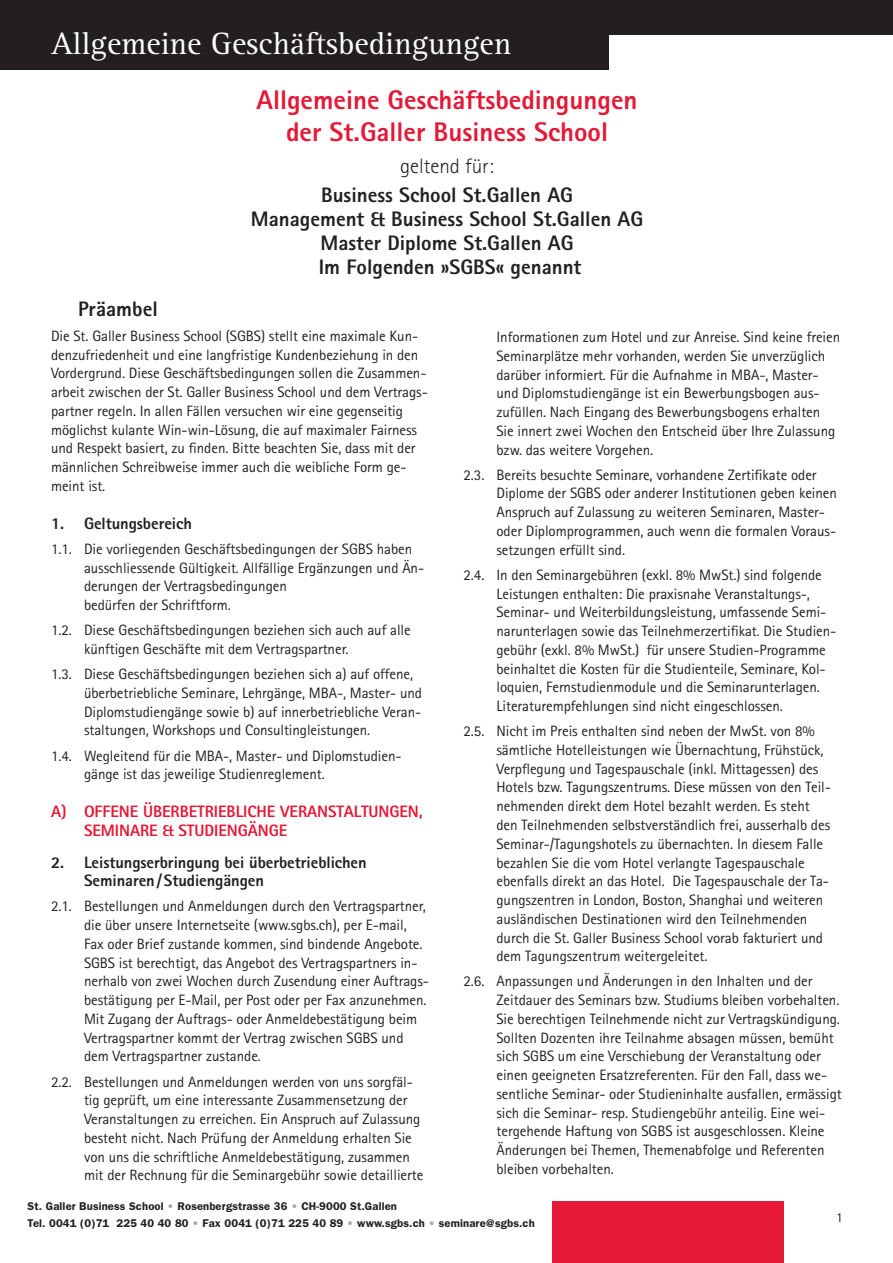
<style>
.page{position:relative;width:893px;height:1263px;background:#fff}
.page>*{position:absolute;margin:0;border:0;box-sizing:border-box;transform-origin:0 0}
.t1{font:31.8px "Rotis Serif";color:#fff}
.t2{font:800 27px/31.5px "Rotis Sans Serif";color:#e51836;text-align:center}
.t3{font:800 21px/24px "Rotis Sans Serif";color:#231f20;text-align:center}
.t4{font:300 21px "Rotis Sans Serif";color:#231f20}
.t5{font:800 16.5px/18.8px "Rotis Sans Serif";letter-spacing:-.005em;color:#231f20}
.t6{font:800 16.5px/18.8px "Rotis Sans Serif";letter-spacing:-.005em;color:#e51836}
.t7{font:15px/18.8px "Rotis Sans Serif";letter-spacing:-.005em;color:#231f20}
.t8{font:13.5px "Rotis Sans Serif";color:#231f20}
.t9{font:600 11.25px/16.5px "Franklin Gothic";letter-spacing:.01em;color:#231f20}
.s1{color:#a8a9ad}
</style>
<div class="page">
<div style="left:552px;top:1201px;width:231px;height:62px;background:#e51836"></div>
<div style="left:0;top:23px;width:608px;height:47px;background:#231f20"></div>
<div style="left:0;top:0;width:893px;height:35px;background:#231f20"></div>
<h1 class="t1" style="left:51px;top:25px;width:462px">Allgemeine Geschäftsbedingungen</h1>
<h2 class="t2" style="left:257px;top:84px;width:382px">Allgemeine Geschäftsbedingungen der St.Galler Business School</h2>
<h3 class="t4" style="left:400px;top:154px;width:95px">geltend für:</h3>
<h3 class="t3" style="left:251px;top:182px;width:394px">Business School St.Gallen AG<br>Management &amp; Business School St.Gallen AG<br>Master Diplome St.Gallen AG<br>Im Folgenden »SGBS« genannt</h3>
<h3 class="t3" style="left:78px;top:296px;width:81px">Präambel</h3>
<p class="t7" style="left:51px;top:326px;width:378px">Die St. Galler Business School (SGBS) stellt eine maximale Kun&shy;denzufriedenheit und eine langfristige Kundenbeziehung in den Vordergrund. Diese Geschäftsbedingungen sollen die Zusammen&shy;arbeit zwischen der St. Galler Business School und dem Vertrags&shy;partner regeln. In allen Fällen versuchen wir eine gegenseitig möglichst kulante Win-win-Lösung, die auf maximaler Fairness und Respekt basiert, zu finden. Bitte beachten Sie, dass mit der männlichen Schreibweise immer auch die weibliche Form ge&shy;meint ist.</p>
<p class="t5" style="left:51px;top:514px;width:142px">1. Geltungsbereich</p>
<p class="t7" style="left:84px;top:539px;width:342px;text-indent:-33px">1.1. Die vorliegenden Geschäftsbedingungen der SGBS haben ausschliessende Gültigkeit. Allfällige Ergänzungen und Än&shy;derungen der Vertragsbedingungen<br>bedürfen der Schriftform.</p>
<p class="t7" style="left:84px;top:621px;width:328px;text-indent:-33px">1.2. Diese Geschäftsbedingungen beziehen sich auch auf alle künftigen Geschäfte mit dem Vertragspartner.</p>
<p class="t7" style="left:84px;top:665px;width:340px;text-indent:-33px">1.3. Diese Geschäftsbedingungen beziehen sich a) auf offene, überbetriebliche Seminare, Lehrgänge, MBA-, Master- und Diplomstudiengänge sowie b) auf innerbetriebliche Veran&shy;staltungen, Workshops und Consultingleistungen.</p>
<p class="t7" style="left:84px;top:746px;width:319px;text-indent:-33px">1.4. Wegleitend für die MBA-, Master- und Diplomstudien&shy;gänge ist das jeweilige Studienreglement.</p>
<p class="t6" style="left:84px;top:802px;width:340px;text-indent:-33px">A) OFFENE ÜBERBETRIEBLICHE VERANSTALTUNGEN,<br>SEMINARE &amp; STUDIENGÄNGE</p>
<p class="t5" style="left:84px;top:852px;width:284px;text-indent:-33px">2. Leistungserbringung bei überbetrieblichen<br>Seminaren/Studiengängen</p>
<p class="t7" style="left:84px;top:897px;width:346px;text-indent:-33px">2.1. Bestellungen und Anmeldungen durch den Vertragspartner, die über unsere Internetseite (www.sgbs.ch), per E-mail, Fax oder Brief zustande kommen, sind bindende Angebote.<br>SGBS ist berechtigt, das Angebot des Vertragspartners in&shy;nerhalb von zwei Wochen durch Zusendung einer Auftrags&shy;bestätigung per E-Mail, per Post oder per Fax anzunehmen.<br>Mit Zugang der Auftrags- oder Anmeldebestätigung beim Vertragspartner kommt der Vertrag zwischen SGBS und dem Vertragspartner zustande.</p>
<p class="t7" style="left:84px;top:1072px;width:341px;text-indent:-33px">2.2. Bestellungen und Anmeldungen werden von uns sorgfäl&shy;tig geprüft, um eine interessante Zusammensetzung der Veranstaltungen zu erreichen. Ein Anspruch auf Zulassung besteht nicht. Nach Prüfung der Anmeldung erhalten Sie von uns die schriftliche Anmeldebestätigung, zusammen mit der Rechnung für die Seminargebühr sowie detaillierte</p>
<p class="t7" style="left:496px;top:327px;width:345px">Informationen zum Hotel und zur Anreise. Sind keine freien Seminarplätze mehr vorhanden, werden Sie unverzüglich darüber informiert. Für die Aufnahme in MBA-, Master&shy;und Diplomstudiengänge ist ein Bewerbungsbogen aus&shy;zufüllen. Nach Eingang des Bewerbungsbogens erhalten Sie innert zwei Wochen den Entscheid über Ihre Zulassung bzw. das weitere Vorgehen.</p>
<p class="t7" style="left:496px;top:465px;width:342px;text-indent:-33px">2.3. Bereits besuchte Seminare, vorhandene Zertifikate oder Diplome der SGBS oder anderer Institutionen geben keinen Anspruch auf Zulassung zu weiteren Seminaren, Master&shy;oder Diplomprogrammen, auch wenn die formalen Voraus&shy;setzungen erfüllt sind.</p>
<p class="t7" style="left:496px;top:565px;width:341px;text-indent:-33px">2.4. In den Seminargebühren (exkl. 8% MwSt.) sind folgende Leistungen enthalten: Die praxisnahe Veranstaltungs-, Seminar- und Weiterbildungsleistung, umfassende Semi&shy;narunterlagen sowie das Teilnehmerzertifikat. Die Studien&shy;gebühr (exkl. 8% MwSt.) für unsere Studien-Programme beinhaltet die Kosten für die Studienteile, Seminare, Kol&shy;loquien, Fernstudienmodule und die Seminarunterlagen.<br>Literaturempfehlungen sind nicht eingeschlossen.</p>
<p class="t7" style="left:496px;top:722px;width:336px;text-indent:-33px">2.5. Nicht im Preis enthalten sind neben der MwSt. von 8% sämtliche Hotelleistungen wie Übernachtung, Frühstück, Verpflegung und Tagespauschale (inkl. Mittagessen) des Hotels bzw. Tagungszentrums. Diese müssen von den Teil&shy;nehmenden direkt dem Hotel bezahlt werden. Es steht den Teilnehmenden selbstverständlich frei, ausserhalb des Seminar-/Tagungshotels zu übernachten. In diesem Falle bezahlen Sie die vom Hotel verlangte Tagespauschale ebenfalls direkt an das Hotel. Die Tagespauschale der Ta&shy;gungszentren in London, Boston, Shanghai und weiteren ausländischen Destinationen wird den Teilnehmenden durch die St. Galler Business School vorab fakturiert und dem Tagungszentrum weitergeleitet.</p>
<p class="t7" style="left:496px;top:972px;width:347px;text-indent:-33px">2.6. Anpassungen und Änderungen in den Inhalten und der Zeitdauer des Seminars bzw. Studiums bleiben vorbehalten.<br>Sie berechtigen Teilnehmende nicht zur Vertragskündigung.<br>Sollten Dozenten ihre Teilnahme absagen müssen, bemüht sich SGBS um eine Verschiebung der Veranstaltung oder einen geeigneten Ersatzreferenten. Für den Fall, dass we&shy;sentliche Seminar- oder Studieninhalte ausfallen, ermässigt sich die Seminar- resp. Studiengebühr anteilig. Eine wei&shy;tergehende Haftung von SGBS ist ausgeschlossen. Kleine Änderungen bei Themen, Themenabfolge und Referenten bleiben vorbehalten.</p>
<p class="t9" style="left:28px;top:1198px;width:509px">St. Galler Business School <span class="s1">•</span> Rosenbergstrasse 36 <span class="s1">•</span> CH-9000 St.Gallen<br>Tel. 0041 (0)71 225 40 40 80 <span class="s1">•</span> Fax 0041 (0)71 225 40 89 <span class="s1">•</span> www.sgbs.ch <span class="s1">•</span> seminare@sgbs.ch</p>
<p class="t8" style="left:836px;top:1210px;width:8px">1</p>
</div>
